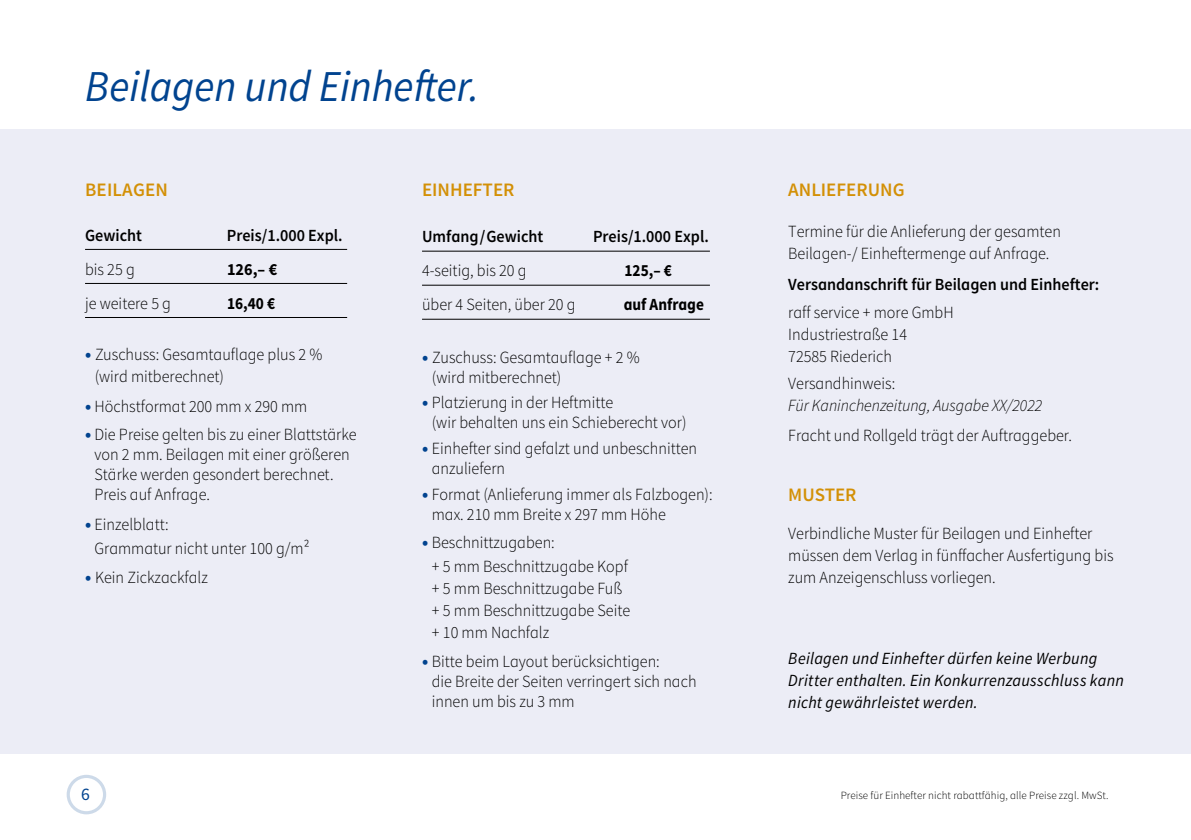
<style>
.page{position:relative;width:1191px;height:840px;background:#fff}
.page>*{position:absolute;margin:0;border:0;box-sizing:border-box;transform-origin:0 0}
.t1{font:italic 44px "MS Source Sans Pro";color:#01438f;scale:.95 1}
.t2{font:600 19px "MS Source Sans Pro";color:#d39006}
.t3{font:17.6px "MS Source Sans Pro";color:#01438f}
.t4{font:300 17px/20px "MS Source Sans Pro";color:#000;scale:.95 1}
.t5{font:italic 17px/22px "MS Source Sans Pro";letter-spacing:.015em;color:#000;scale:.95 1}
.t6{font:600 17px "MS Source Sans Pro";color:#000;scale:.95 1}
.t7{font:italic 300 17px "MS Source Sans Pro";color:#000;scale:.95 1}
.t8{font:700 17px "MS Source Sans Pro";color:#000;scale:.9 1}
.t9{font:700 17px "MS Source Sans Pro";color:#000;scale:.95 1}
.t10{font:300 11px "MS Source Sans Pro";letter-spacing:.005em;color:#000}
.s1{font-weight:700;font-size:18px;color:#01438f}
</style>
<div class="page">
<div style="left:67px;top:774px;width:39px;height:39px;border:3px solid #01438f;border-radius:50%"></div>
<div style="left:0;top:129px;width:1191px;height:624px;background:#ecedf6"></div>
<hr style="left:85px;top:249px;width:262px;height:1px;background:#000">
<hr style="left:85px;top:283px;width:262px;height:1px;background:#000">
<hr style="left:85px;top:317px;width:262px;height:1px;background:#000">
<hr style="left:422px;top:251px;width:288px;height:1px;background:#000">
<hr style="left:422px;top:285px;width:288px;height:1px;background:#000">
<hr style="left:422px;top:319px;width:288px;height:1px;background:#000">
<hr style="left:1190px;top:0;width:1px;height:839px;background:#000;opacity:.45">
<h1 class="t1" style="left:85px;top:59px;width:416px">Beilagen und Einhefter.</h1>
<p class="t2" style="left:85px;top:177px;width:85px">BEILAGEN</p>
<p class="t6" style="left:85px;top:224px;width:61px">Gewicht</p>
<p class="t6" style="left:227px;top:224px;width:123px">Preis/1.000 Expl.</p>
<p class="t4" style="left:85px;top:259px;width:54px">bis 25 g</p>
<p class="t9" style="left:227px;top:258px;width:54px">126,– €</p>
<p class="t4" style="left:85px;top:293px;width:92px">je weitere 5 g</p>
<p class="t8" style="left:227px;top:292px;width:55px">16,40 €</p>
<p class="t4" style="left:95px;top:343px;width:241px;line-height:22px;text-indent:-10px"><span class="s1">•</span> Zuschuss: Gesamtauflage plus 2 % (wird mitberechnet)</p>
<p class="t4" style="left:85px;top:396px;width:235px"><span class="s1">•</span> Höchstformat 200 mm x 290 mm</p>
<p class="t4" style="left:94px;top:424px;width:277px;text-indent:-9px"><span class="s1">•</span> Die Preise gelten bis zu einer Blattstärke von 2 mm. Beilagen mit einer größeren Stärke werden gesondert berechnet.<br>Preis auf Anfrage.</p>
<p class="t4" style="left:94px;top:512px;width:228px;line-height:24px;text-indent:-9px"><span class="s1">•</span> Einzelblatt:<br>Grammatur nicht unter 100 g/m²</p>
<p class="t4" style="left:85px;top:567px;width:131px"><span class="s1">•</span> Kein Zickzackfalz</p>
<p class="t3" style="left:81px;top:782px;width:10px">6</p>
<p class="t2" style="left:422px;top:177px;width:94px">EINHEFTER</p>
<p class="t6" style="left:422px;top:226px;width:129px">Umfang / Gewicht</p>
<p class="t6" style="left:593px;top:226px;width:123px">Preis/1.000 Expl.</p>
<p class="t4" style="left:422px;top:261px;width:112px">4-seitig, bis 20 g</p>
<p class="t8" style="left:624px;top:260px;width:54px">125,– €</p>
<p class="t4" style="left:422px;top:295px;width:163px">über 4 Seiten, über 20 g</p>
<p class="t8" style="left:624px;top:294px;width:91px">auf Anfrage</p>
<p class="t4" style="left:432px;top:347px;width:220px;text-indent:-10px"><span class="s1">•</span> Zuschuss: Gesamtauflage + 2 % (wird mitberechnet)</p>
<p class="t4" style="left:432px;top:392px;width:270px;text-indent:-9px"><span class="s1">•</span> Platzierung in der Heftmitte<br>(wir behalten uns ein Schieberecht vor)</p>
<p class="t4" style="left:432px;top:438px;width:281px;text-indent:-9px"><span class="s1">•</span> Einhefter sind gefalzt und unbeschnitten anzuliefern</p>
<p class="t4" style="left:432px;top:484px;width:297px;text-indent:-9px"><span class="s1">•</span> Format (Anlieferung immer als Falzbogen): max. 210 mm Breite x 297 mm Höhe</p>
<p class="t4" style="left:432px;top:530px;width:208px;line-height:24px;text-indent:-9px"><span class="s1">•</span> Beschnittzugaben:<br>+ 5 mm Beschnittzugabe Kopf</p>
<p class="t4" style="left:432px;top:577px;width:210px;line-height:22px">+ 5 mm Beschnittzugabe Fuß + 5 mm Beschnittzugabe Seite + 10 mm Nachfalz</p>
<p class="t4" style="left:432px;top:651px;width:280px;text-indent:-9px"><span class="s1">•</span> Bitte beim Layout berücksichtigen:<br>die Breite der Seiten verringert sich nach innen um bis zu 3 mm</p>
<p class="t2" style="left:788px;top:177px;width:118px">ANLIEFERUNG</p>
<p class="t4" style="left:788px;top:220px;width:288px;line-height:22px">Termine für die Anlieferung der gesamten<br>Beilagen-/ Einheftermenge auf Anfrage.</p>
<p class="t6" style="left:788px;top:274px;width:329px">Versandanschrift für Beilagen und Einhefter:</p>
<p class="t4" style="left:788px;top:302px;width:176px;line-height:22px">raff service + more GmbH<br>Industriestraße 14<br>72585 Riederich</p>
<p class="t4" style="left:788px;top:373px;width:114px">Versandhinweis:</p>
<p class="t7" style="left:788px;top:394px;width:269px">Für Kaninchenzeitung, Ausgabe XX/2022</p>
<p class="t4" style="left:788px;top:425px;width:300px">Fracht und Rollgeld trägt der Auftraggeber.</p>
<p class="t2" style="left:788px;top:482px;width:70px">MUSTER</p>
<p class="t4" style="left:788px;top:522px;width:344px;line-height:22px">Verbindliche Muster für Beilagen und Einhefter müssen dem Verlag in fünffacher Ausfertigung bis zum Anzeigenschluss vorliegen.</p>
<p class="t5" style="left:788px;top:647px;width:355px">Beilagen und Einhefter dürfen keine Werbung<br>Dritter enthalten. Ein Konkurrenzausschluss kann nicht gewährleistet werden.</p>
<p class="t10" style="left:840px;top:788px;width:269px">Preise für Einhefter nicht rabattfähig, alle Preise zzgl. MwSt.</p>
</div>
